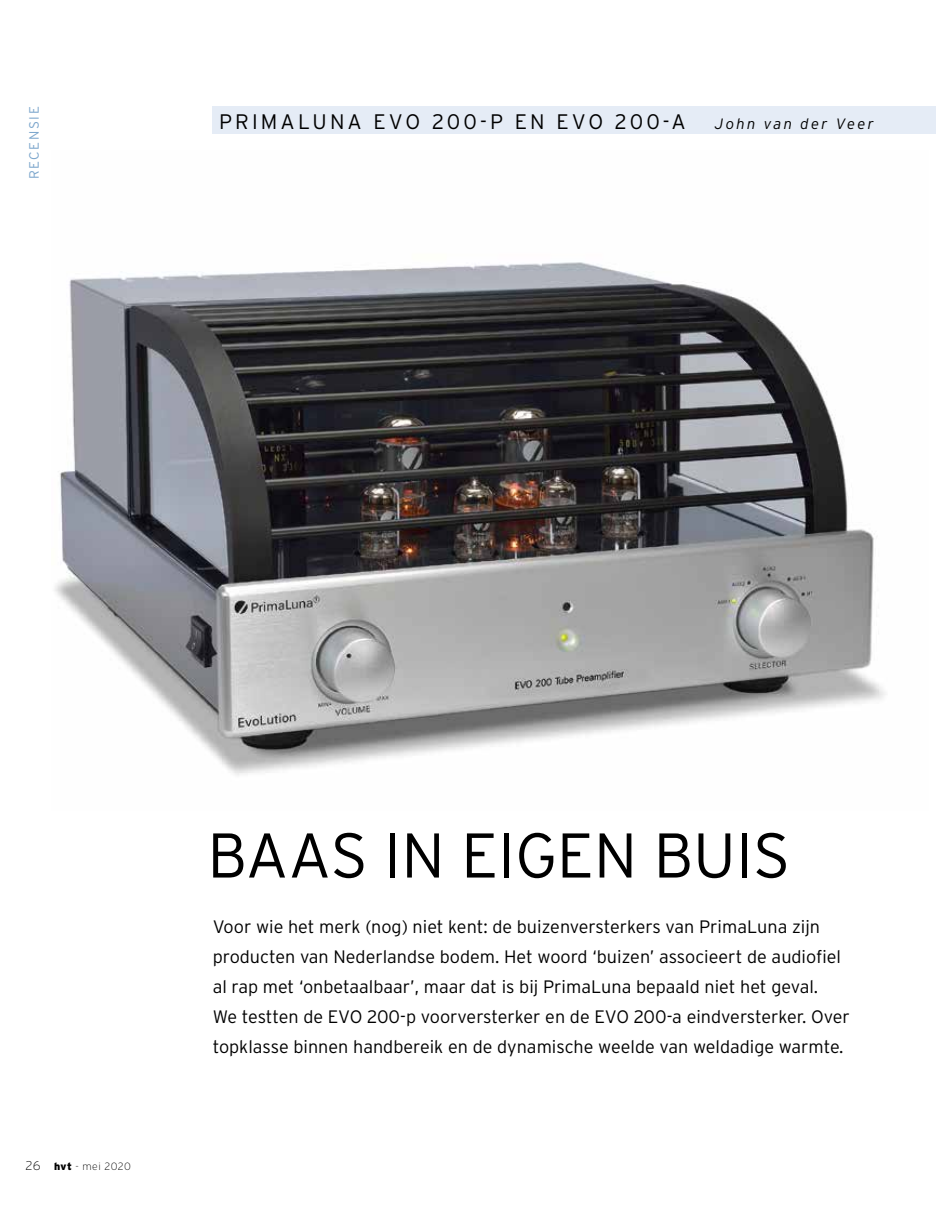
<style>
.page{position:relative;width:936px;height:1212px;background:#fff}
.page>*{position:absolute;margin:0;border:0;box-sizing:border-box;transform-origin:0 0}
.t1{font:300 63px "Interstate";color:#000}
.t2{font:300 21px "Interstate";letter-spacing:.15em;color:#000}
.t3{font:300 18px/30px "Interstate";color:#000}
.t4{font:italic 300 15px "Interstate";letter-spacing:.15em;color:#000}
.t5{font:300 13.5px "Interstate";letter-spacing:.12em;color:#7ca6cc}
.t6{font:200 10.5px "Interstate";letter-spacing:.03em;color:#000}
.s1{font-size:12.75px}
.s2{font-weight:900}
</style>
<div class="page">
<div style="left:213px;top:106px;width:722px;height:28px;background:#e5ecf6"></div>
<img style="left:54px;top:262px;width:832px;height:514px">
<p class="t5" style="left:26px;top:179px;width:74px;rotate:-90deg">RECENSIE</p>
<p class="t2" style="left:219px;top:108px;width:468px">PRIMALUNA EVO 200-P EN EVO 200-A</p>
<p class="t4" style="left:714px;top:114px;width:160px">John van der Veer</p>
<p class="t6" style="left:26px;top:1160px;width:107px"><span class="s1">26</span> <span class="s2">hvt</span> - mei 2020</p>
<h1 class="t1" style="left:207px;top:817px;width:584px">BAAS IN EIGEN BUIS</h1>
<p class="t3" style="left:213px;top:911px;width:638px">Voor wie het merk (nog) niet kent: de buizenversterkers van PrimaLuna zijn producten van Nederlandse bodem. Het woord ‘buizen’ associeert de audiofiel al rap met ‘onbetaalbaar’, maar dat is bij PrimaLuna bepaald niet het geval.<br>We testten de EVO 200-p voorversterker en de EVO 200-a eindversterker. Over topklasse binnen handbereik en de dynamische weelde van weldadige warmte.</p>
</div>
